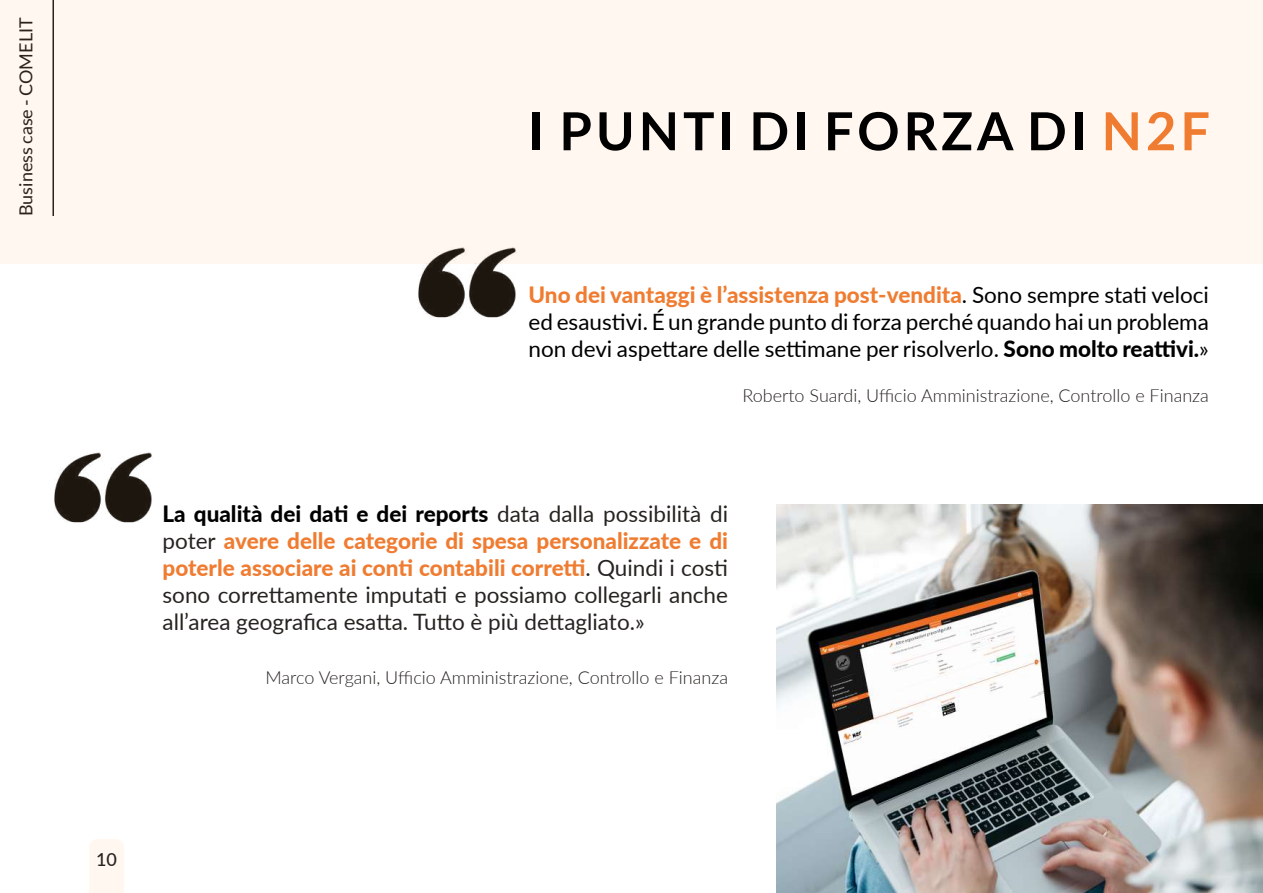
<style>
.page{position:relative;width:1263px;height:893px;background:#fff}
.page>*{position:absolute;margin:0;border:0;box-sizing:border-box;transform-origin:0 0}
.t1{font:700 52.5px "Lato";letter-spacing:.075em;color:#000}
.t2{font:22.5px/27px "Lato";color:#262320;text-align:justify}
.t3{font:22.5px/27px "Lato";color:#000;text-align:justify}
.t4{font:300 18px "Lato";color:#262320}
.t5{font:18px "Lato";color:#262320}
.t6{font:500 18px "Lato";color:#262320}
.s1{color:#ef7c31}
.s2{font-weight:800;color:#ef7c31}
.s3{font-weight:800}
.s4{font-weight:800;color:#000}
</style>
<div class="page">
<div style="left:89px;top:839px;width:35px;height:54px;background:#fff7f0"></div>
<div style="left:0;top:0;width:1263px;height:264px;background:#fff7f0"></div>
<img style="left:54px;top:453px;width:98px;height:69px">
<img style="left:418px;top:248px;width:98px;height:69px">
<img style="left:776px;top:504px;width:487px;height:389px">
<p class="t5" style="left:13px;top:216px;width:200px;rotate:-90deg">Business case - COMELIT</p>
<h1 class="t1" style="left:529px;top:93px;width:683px">I PUNTI DI FORZA DI <span class="s1">N2F</span></h1>
<p class="t3" style="left:529px;top:280px;width:682px"><span class="s2">Uno dei vantaggi è l’assistenza post-vendita</span>. Sono sempre stati veloci ed esaustivi. É un grande punto di forza perché quando hai un problema non devi aspettare delle settimane per risolverlo. <span class="s3">Sono molto reattivi.</span>»</p>
<p class="t4" style="left:742px;top:383px;width:468px">Roberto Suardi, Ufficio Amministrazione, Controllo e Finanza</p>
<p class="t2" style="left:162px;top:499px;width:567px"><span class="s4">La qualità dei dati e dei reports</span> data dalla possibilità di poter <span class="s2">avere delle categorie di spesa personalizzate e di poterle associare ai conti contabili corretti</span>. Quindi i costi sono correttamente imputati e possiamo collegarli anche all’area geografica esatta. Tutto è più dettagliato.»</p>
<p class="t4" style="left:265px;top:665px;width:464px">Marco Vergani, Ufficio Amministrazione, Controllo e Finanza</p>
<p class="t6" style="left:96px;top:847px;width:22px">10</p>
</div>
